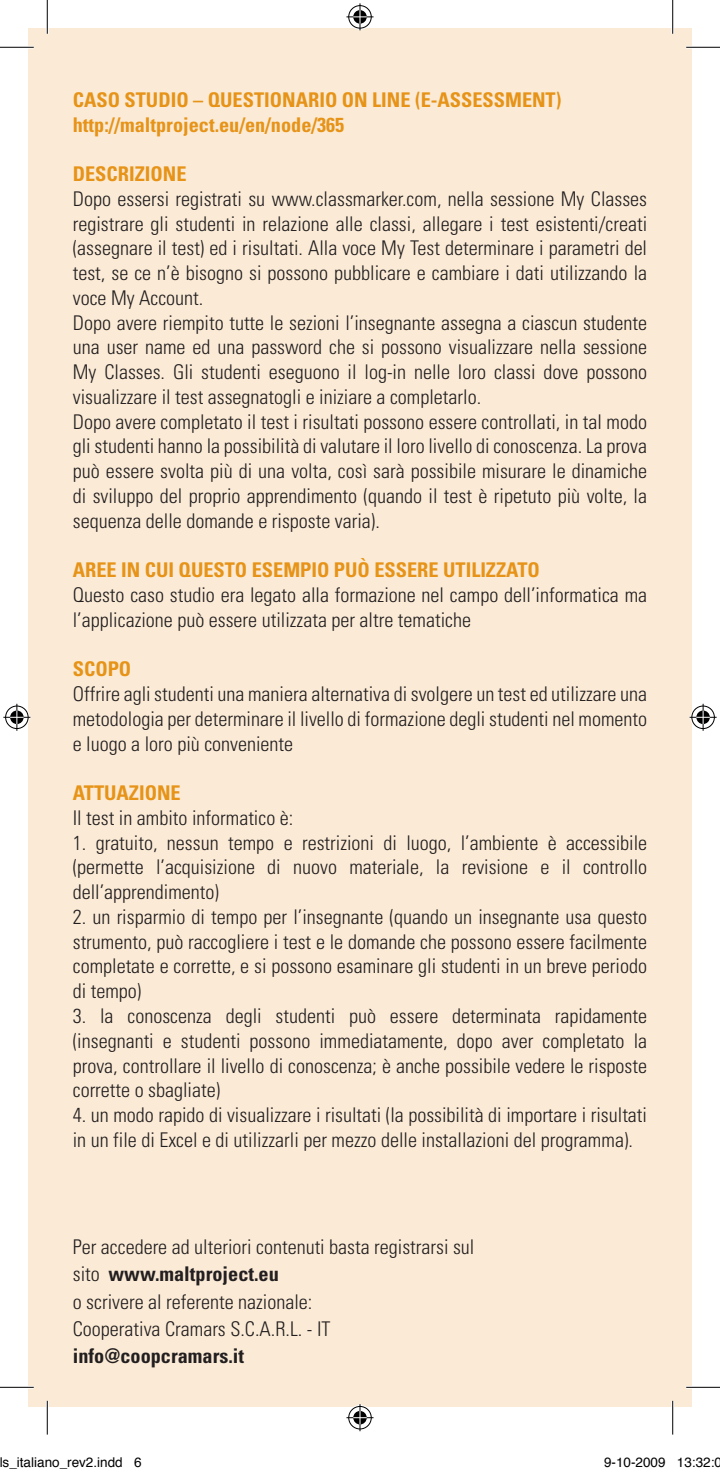
<style>
.page{position:relative;width:720px;height:1474px;background:#fff}
.page>*{position:absolute;margin:0;border:0;box-sizing:border-box;transform-origin:0 0}
.t1{font:300 condensed 20.25px/24.8px "Univers";color:#231f20}
.t2{font:700 condensed 20.25px/24.8px "Univers";color:#e69318}
.t3{font:700 condensed 20.25px "Univers";color:#231f20}
.t4{font:13.5px "Helvetica";color:#000}
.s1{font-weight:700}
</style>
<div class="page">
<div style="left:28px;top:28px;width:663px;height:1378px;background:#fbebd6"></div>
<hr style="left:0;top:46px;width:34px;height:3px;background:#fff">
<hr style="left:686px;top:46px;width:34px;height:3px;background:#fff">
<hr style="left:0;top:1385px;width:34px;height:3px;background:#fff">
<hr style="left:686px;top:1385px;width:34px;height:3px;background:#fff">
<hr style="left:46px;top:0;width:3px;height:34px;background:#fff">
<hr style="left:46px;top:1400px;width:3px;height:34px;background:#fff">
<hr style="left:671px;top:0;width:3px;height:34px;background:#fff">
<hr style="left:671px;top:1400px;width:3px;height:34px;background:#fff">
<hr style="left:0;top:47px;width:34px;height:1px;background:#000">
<hr style="left:686px;top:47px;width:34px;height:1px;background:#000">
<hr style="left:0;top:1386px;width:34px;height:1px;background:#000">
<hr style="left:686px;top:1386px;width:34px;height:1px;background:#000">
<hr style="left:47px;top:0;width:1px;height:34px;background:#000">
<hr style="left:47px;top:1400px;width:1px;height:34px;background:#000">
<hr style="left:672px;top:0;width:1px;height:34px;background:#000">
<hr style="left:672px;top:1400px;width:1px;height:34px;background:#000">
<svg style="left:346px;top:3px;width:27px;height:27px"></svg>
<svg style="left:346px;top:1404px;width:27px;height:26px"></svg>
<svg style="left:3px;top:703px;width:27px;height:27px"></svg>
<svg style="left:689px;top:703px;width:27px;height:27px"></svg>
<p class="t2" style="left:73px;top:87px;width:490px">CASO STUDIO – QUESTIONARIO ON LINE (E-ASSESSMENT) http://maltproject.eu/en/node/365</p>
<p class="t2" style="left:73px;top:161px;width:115px">DESCRIZIONE</p>
<p class="t1" style="left:73px;top:186px;width:576px">Dopo essersi registrati su www.classmarker.com, nella sessione My Classes registrare gli studenti in relazione alle classi, allegare i test esistenti/creati (assegnare il test) ed i risultati. Alla voce My Test determinare i parametri del test, se ce n’è bisogno si possono pubblicare e cambiare i dati utilizzando la voce My Account.<br>Dopo avere riempito tutte le sezioni l’insegnante assegna a ciascun studente una user name ed una password che si possono visualizzare nella sessione My Classes. Gli studenti eseguono il log-in nelle loro classi dove possono visualizzare il test assegnatogli e iniziare a completarlo.<br>Dopo avere completato il test i risultati possono essere controllati, in tal modo gli studenti hanno la possibilità di valutare il loro livello di conoscenza. La prova può essere svolta più di una volta, così sarà possibile misurare le dinamiche di sviluppo del proprio apprendimento (quando il test è ripetuto più volte, la sequenza delle domande e risposte varia).</p>
<p class="t2" style="left:73px;top:557px;width:468px">AREE IN CUI QUESTO ESEMPIO PUÒ ESSERE UTILIZZATO</p>
<p class="t1" style="left:73px;top:582px;width:576px">Questo caso studio era legato alla formazione nel campo dell’informatica ma l’applicazione può essere utilizzata per altre tematiche</p>
<p class="t2" style="left:73px;top:656px;width:60px">SCOPO</p>
<p class="t1" style="left:73px;top:681px;width:576px;text-align:justify">Offrire agli studenti una maniera alternativa di svolgere un test ed utilizzare una metodologia per determinare il livello di formazione degli studenti nel momento e luogo a loro più conveniente</p>
<p class="t2" style="left:73px;top:780px;width:109px">ATTUAZIONE</p>
<p class="t1" style="left:73px;top:805px;width:222px">Il test in ambito informatico è:</p>
<p class="t1" style="left:73px;top:830px;width:576px;text-align:justify">1. gratuito, nessun tempo e restrizioni di luogo, l’ambiente è accessibile (permette l’acquisizione di nuovo materiale, la revisione e il controllo dell’apprendimento)</p>
<p class="t1" style="left:73px;top:904px;width:576px;text-align:justify">2. un risparmio di tempo per l’insegnante (quando un insegnante usa questo strumento, può raccogliere i test e le domande che possono essere facilmente completate e corrette, e si possono esaminare gli studenti in un breve periodo di tempo)</p>
<p class="t1" style="left:73px;top:1003px;width:576px;text-align:justify">3. la conoscenza degli studenti può essere determinata rapidamente (insegnanti e studenti possono immediatamente, dopo aver completato la prova, controllare il livello di conoscenza; è anche possibile vedere le risposte corrette o sbagliate)</p>
<p class="t1" style="left:73px;top:1102px;width:575px">4. un modo rapido di visualizzare i risultati (la possibilità di importare i risultati in un file di Excel e di utilizzarli per mezzo delle installazioni del programma).</p>
<p class="t1" style="left:73px;top:1233px;width:403px;line-height:27px">Per accedere ad ulteriori contenuti basta registrarsi sul sito <span class="s1">www.maltproject.eu<br></span>o scrivere al referente nazionale:<br>Cooperativa Cramars S.C.A.R.L. - IT</p>
<p class="t3" style="left:73px;top:1342px;width:173px">info@coopcramars.it</p>
<p class="t4" style="left:0;top:1450px;width:143px">ls_italiano_rev2.indd 6</p>
<p class="t4" style="left:604px;top:1450px;width:119px">9-10-2009 13:32:0</p>
</div>
